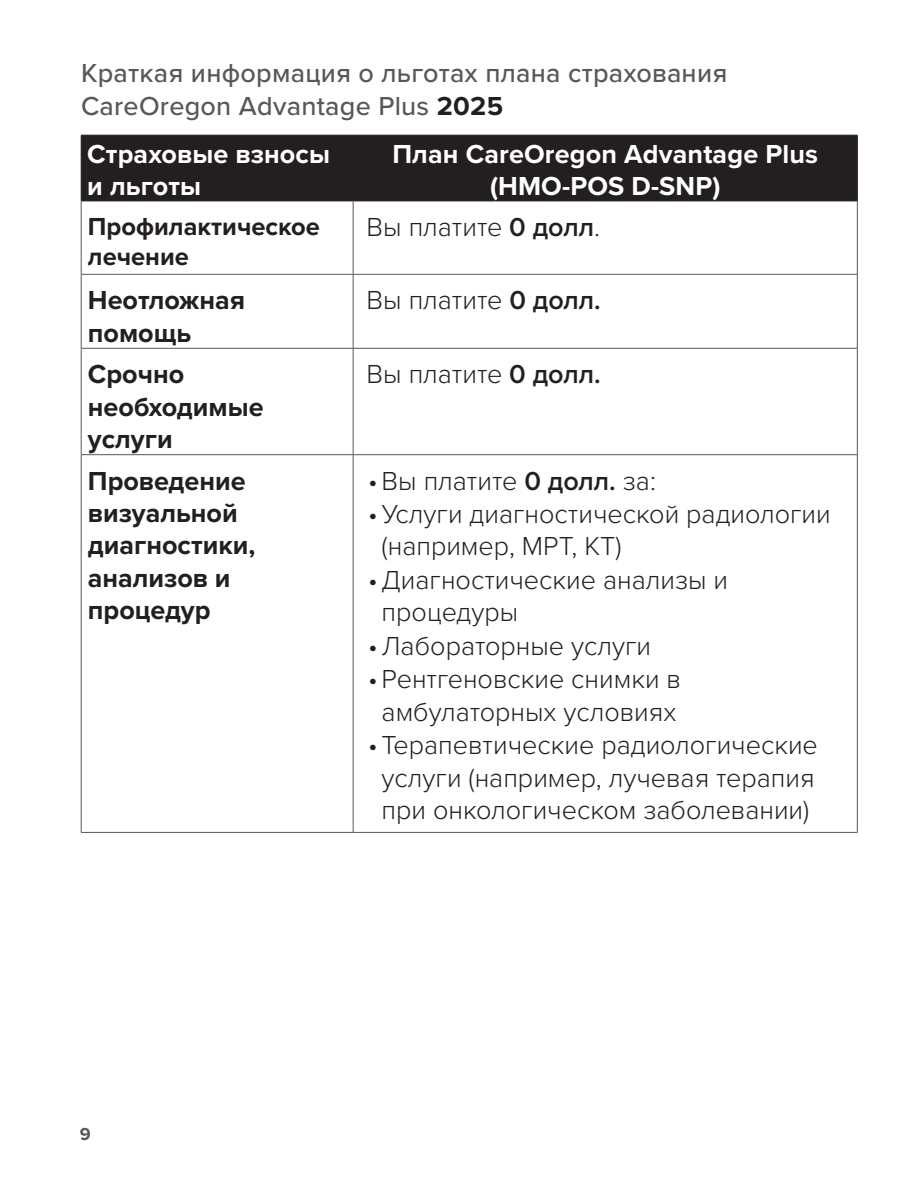
<style>
.page{position:relative;width:918px;height:1188px;background:#fff}
.page>*{position:absolute;margin:0;border:0;box-sizing:border-box;transform-origin:0 0}
.table__text-left{font:300 27px/32.4px "Proxima Nova";color:#231f20}
.table__bold_text{font:700 27px/32.4px "Proxima Nova";color:#231f20}
.t1{font:500 27px/32.4px "Proxima Nova";letter-spacing:.01em;color:#57585a}
.table__header_text{font:700 27px/32.4px "Proxima Nova";letter-spacing:.005em;color:#fff}
.table__bold_text-2{font:700 25.5px/30.6px "Proxima Nova";color:#231f20}
.t2{font:700 18px "Proxima Nova";color:#57585a}
.s1{font-weight:700;color:#231f20}
.s2{font-weight:600}
</style>
<div class="page">
<div style="left:82px;top:136px;width:775px;height:65px;background:#231f20"></div>
<hr style="left:81px;top:454px;width:272px;height:1px;background:#57585a">
<hr style="left:81px;top:832px;width:272px;height:1px;background:#57585a">
<hr style="left:857px;top:201px;width:1px;height:73px;background:#57585a">
<hr style="left:857px;top:275px;width:1px;height:73px;background:#57585a">
<hr style="left:857px;top:348px;width:1px;height:106px;background:#57585a">
<hr style="left:81px;top:135px;width:272px;height:1px;background:#231f20">
<hr style="left:81px;top:135px;width:1px;height:66px;background:#231f20">
<hr style="left:857px;top:135px;width:1px;height:66px;background:#231f20">
<hr style="left:81px;top:201px;width:272px;height:1px;background:#231f20">
<hr style="left:353px;top:454px;width:505px;height:1px;background:#57585a">
<hr style="left:353px;top:348px;width:505px;height:1px;background:#57585a">
<hr style="left:353px;top:274px;width:505px;height:1px;background:#57585a">
<hr style="left:353px;top:135px;width:505px;height:1px;background:#231f20">
<hr style="left:353px;top:135px;width:1px;height:66px;background:#231f20">
<hr style="left:353px;top:201px;width:505px;height:1px;background:#231f20">
<hr style="left:353px;top:832px;width:505px;height:1px;background:#57585a">
<hr style="left:81px;top:348px;width:1px;height:106px;background:#57585a">
<hr style="left:353px;top:348px;width:1px;height:106px;background:#57585a">
<hr style="left:81px;top:455px;width:1px;height:377px;background:#57585a">
<hr style="left:353px;top:455px;width:1px;height:377px;background:#57585a">
<hr style="left:81px;top:274px;width:272px;height:1px;background:#57585a">
<hr style="left:857px;top:455px;width:1px;height:377px;background:#57585a">
<hr style="left:81px;top:201px;width:1px;height:73px;background:#57585a">
<hr style="left:353px;top:201px;width:1px;height:73px;background:#57585a">
<hr style="left:81px;top:275px;width:1px;height:73px;background:#57585a">
<hr style="left:353px;top:275px;width:1px;height:73px;background:#57585a">
<hr style="left:81px;top:348px;width:272px;height:1px;background:#57585a">
<hr style="left:87px;top:165px;width:250px;height:2px;background:#231f20">
<hr style="left:87px;top:198px;width:114px;height:2px;background:#231f20">
<hr style="left:392px;top:165px;width:433px;height:2px;background:#231f20">
<hr style="left:490px;top:198px;width:230px;height:2px;background:#231f20">
<p class="t1" style="left:81px;top:56px;width:648px">Краткая информация о льготах плана страхования<br>CareOregon Advantage Plus <span class="s1">2025</span></p>
<p class="table__header_text" style="left:87px;top:137px;width:244px">Страховые взносы и льготы</p>
<p class="table__header_text" style="left:392px;top:137px;width:427px;text-align:center">План CareOregon Advantage Plus (HMO-POS D-SNP)</p>
<p class="table__bold_text-2" style="left:88px;top:210px;width:234px">Профилактическое лечение</p>
<p class="table__text-left" style="left:367px;top:209px;width:235px">Вы платите <span class="s2">0 долл</span>.</p>
<p class="table__bold_text" style="left:88px;top:283px;width:159px">Неотложная помощь</p>
<p class="table__text-left" style="left:367px;top:282px;width:236px">Вы платите <span class="s2">0 долл.</span></p>
<p class="table__bold_text" style="left:88px;top:357px;width:177px">Срочно необходимые услуги</p>
<p class="table__text-left" style="left:367px;top:356px;width:236px">Вы платите <span class="s2">0 долл.</span></p>
<p class="table__bold_text" style="left:88px;top:464px;width:169px">Проведение визуальной диагностики, анализов и процедур</p>
<p class="table__text-left" style="left:368px;top:463px;width:289px">•Вы платите <span class="s2">0 долл.</span> за:</p>
<p class="table__text-left" style="left:382px;top:496px;width:451px;text-indent:-14px">•Услуги диагностической радиологии (например, МРТ, КТ)</p>
<p class="table__text-left" style="left:382px;top:562px;width:348px;text-indent:-14px">•Диагностические анализы и процедуры</p>
<p class="table__text-left" style="left:368px;top:628px;width:285px">• Лабораторные услуги</p>
<p class="table__text-left" style="left:368px;top:662px;width:314px;text-align:center">•Рентгеновские снимки в амбулаторных условиях</p>
<p class="table__text-left" style="left:368px;top:727px;width:451px;text-align:center">• Терапевтические радиологические услуги (например, лучевая терапия при онкологическом заболевании)</p>
<p class="t2" style="left:80px;top:1120px;width:12px">9</p>
</div>
